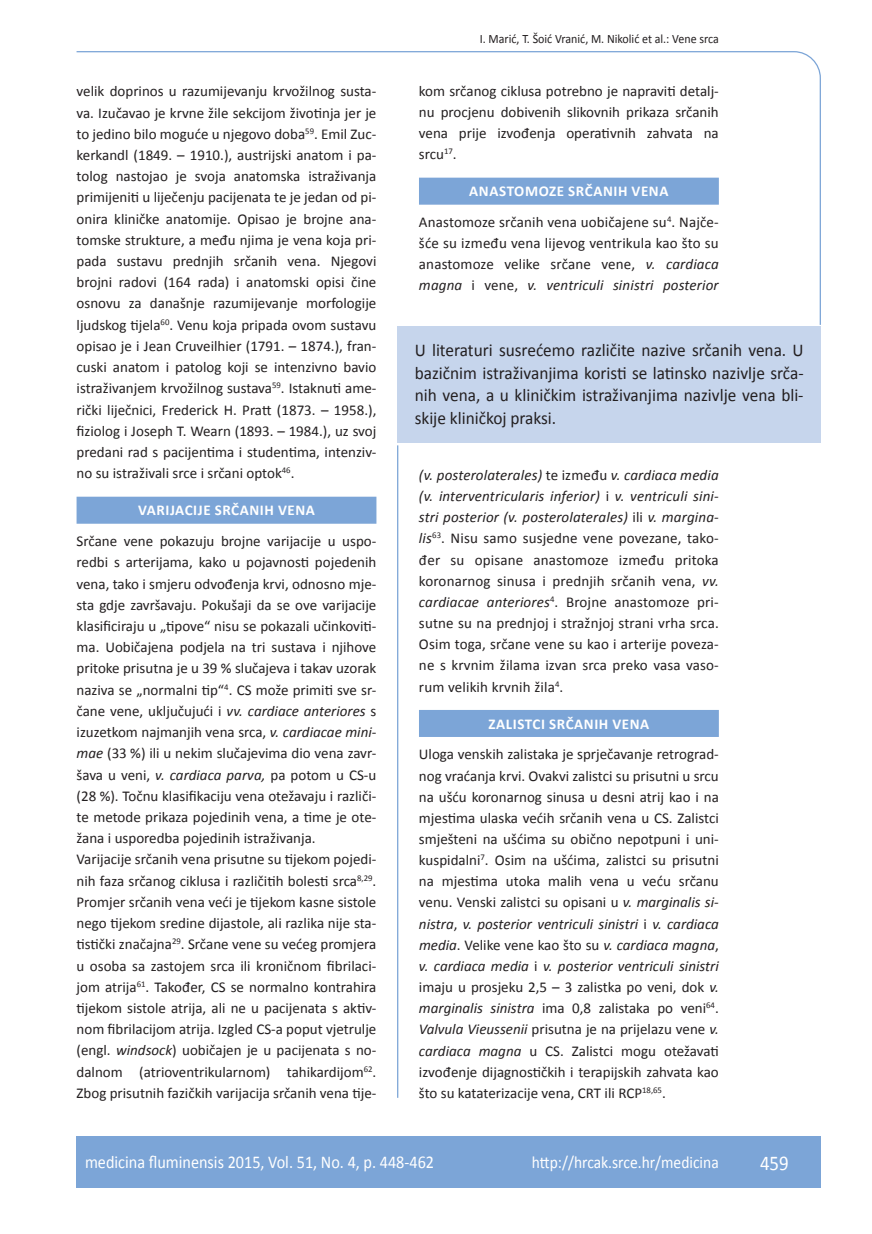
<style>
.page{position:relative;width:872px;height:1234px;background:#fff}
.page>*{position:absolute;margin:0;border:0;box-sizing:border-box;transform-origin:0 0}
.t1{font:21px "Calibri";color:#fff;scale:.9 1}
.t2{font:18px/22.5px "Calibri";color:#231f20;text-align:justify;scale:.96 1}
.t3{font:18px "Calibri";color:#fff;scale:.9 1}
.t4{font:17.25px "Calibri";color:#fff;scale:.9 1}
.t5{font:15px/21.1px "Calibri";color:#231f20;text-align:justify}
.t6{font:700 15px "Calibri";letter-spacing:.04em;color:#fff}
.t7{font:12.75px "Calibri";color:#231f20;scale:.94 1}
.s1{font-style:italic}
.s2{font-weight:700;color:#fff}
</style>
<div class="page">
<svg style="left:76px;top:51px;width:745px;height:274px"></svg>
<hr style="left:397px;top:445px;width:1px;height:652px;background:#7ca5d7">
<div style="left:77px;top:1135px;width:744px;height:51px;background:#7ca5d7"></div>
<div style="left:77px;top:496px;width:299px;height:27px;background:#7ca5d7"></div>
<div style="left:419px;top:178px;width:300px;height:27px;background:#7ca5d7"></div>
<div style="left:398px;top:325px;width:422px;height:117px;background:#c6d5ec"></div>
<div style="left:419px;top:709px;width:300px;height:27px;background:#7ca5d7"></div>
<p class="t5" style="left:77px;top:80px;width:301px">velik doprinos u razumijevanju krvožilnog susta&shy;va. Izučavao je krvne žile sekcijom životinja jer je to jedino bilo moguće u njegovo doba<sup>59</sup>. Emil Zuc&shy;kerkandl (1849. – 1910.), austrijski anatom i pa&shy;tolog nastojao je svoja anatomska istraživanja primijeniti u liječenju pacijenata te je jedan od pi&shy;onira kliničke anatomije. Opisao je brojne ana&shy;tomske strukture, a među njima je vena koja pri&shy;pada sustavu prednjih srčanih vena. Njegovi brojni radovi (164 rada) i anatomski opisi čine osnovu za današnje razumijevanje morfologije ljudskog tijela<sup>60</sup>. Venu koja pripada ovom sustavu opisao je i Jean Cruveilhier (1791. – 1874.), fran&shy;cuski anatom i patolog koji se intenzivno bavio istraživanjem krvožilnog sustava<sup>59</sup>. Istaknuti ame&shy;rički liječnici, Frederick H. Pratt (1873. – 1958.), fiziolog i Joseph T. Wearn (1893. – 1984.), uz svoj predani rad s pacijentima i studentima, intenziv&shy;no su istraživali srce i srčani optok<sup>46</sup>.</p>
<p class="t6" style="left:138px;top:501px;width:178px">VARIJACIJE SRČANIH VENA</p>
<p class="t5" style="left:77px;top:530px;width:301px;text-align:left">Srčane vene pokazuju brojne varijacije u uspo&shy;redbi s arterijama, kako u pojavnosti pojedenih vena, tako i smjeru odvođenja krvi, odnosno mje&shy;sta gdje završavaju. Pokušaji da se ove varijacije klasificiraju u „tipove“ nisu se pokazali učinkoviti&shy;ma. Uobičajena podjela na tri sustava i njihove pritoke prisutna je u 39 % slučajeva i takav uzorak naziva se „normalni tip“<sup>4</sup>. CS može primiti sve sr&shy;čane vene, uključujući i <span class="s1">vv. cardiace anteriores</span> s izuzetkom najmanjih vena srca, <span class="s1">v. cardiacae mini&shy;mae</span> (33 %) ili u nekim slučajevima dio vena zavr&shy;šava u veni, <span class="s1">v. cardiaca parva,</span> pa potom u CS-u (28 %). Točnu klasifikaciju vena otežavaju i različi&shy;te metode prikaza pojedinih vena, a time je ote&shy;žana i usporedba pojedinih istraživanja.<br>Varijacije srčanih vena prisutne su tijekom pojedi&shy;nih faza srčanog ciklusa i različitih bolesti srca<sup>8,29</sup>.<br>Promjer srčanih vena veći je tijekom kasne sistole nego tijekom sredine dijastole, ali razlika nije sta&shy;tistički značajna<sup>29</sup>. Srčane vene su većeg promjera u osoba sa zastojem srca ili kroničnom fibrilaci&shy;jom atrija<sup>61</sup>. Također, CS se normalno kontrahira tijekom sistole atrija, ali ne u pacijenata s aktiv&shy;nom fibrilacijom atrija. Izgled CS-a poput vjetrulje (engl. <span class="s1">windsock</span>) uobičajen je u pacijenata s no&shy;dalnom (atrioventrikularnom) tahikardijom<sup>62</sup>.<br>Zbog prisutnih fazičkih varijacija srčanih vena tije-</p>
<p class="t7" style="left:480px;top:30px;width:256px">I. Marić, T. Šoić Vranić, M. Nikolić et al.: Vene srca</p>
<p class="t5" style="left:419px;top:80px;width:301px">kom srčanog ciklusa potrebno je napraviti detalj&shy;nu procjenu dobivenih slikovnih prikaza srčanih vena prije izvođenja operativnih zahvata na srcu<sup>17</sup>.</p>
<p class="t5" style="left:419px;top:175px;width:301px;line-height:30.5px;text-align:center"><span class="s2">ANASTOMOZE SRČANIH VENA<br></span>Anastomoze srčanih vena uobičajene su<sup>4</sup>. Najče-</p>
<p class="t5" style="left:419px;top:232px;width:301px">šće su između vena lijevog ventrikula kao što su anastomoze velike srčane vene, <span class="s1">v. cardiaca magna</span> i vene, <span class="s1">v. ventriculi sinistri posterior</span></p>
<p class="t2" style="left:415px;top:338px;width:406px">U literaturi susrećemo različite nazive srčanih vena. U bazičnim istraživanjima koristi se latinsko nazivlje srča&shy;nih vena, a u kliničkim istraživanjima nazivlje vena bli&shy;skije kliničkoj praksi.</p>
<p class="t5" style="left:419px;top:463px;width:301px"><span class="s1">(v. posterolaterales)</span> te između <span class="s1">v. cardiaca media (v. interventricularis inferior)</span> i <span class="s1">v. ventriculi sini&shy;stri posterior (v. posterolaterales)</span> ili <span class="s1">v. margina&shy;lis</span><sup>63</sup>. Nisu samo susjedne vene povezane, tako&shy;đer su opisane anastomoze između pritoka koronarnog sinusa i prednjih srčanih vena, <span class="s1">vv. cardiacae anteriores</span><sup>4</sup>. Brojne anastomoze pri&shy;sutne su na prednjoj i stražnjoj strani vrha srca.<br>Osim toga, srčane vene su kao i arterije poveza&shy;ne s krvnim žilama izvan srca preko vasa vaso&shy;rum velikih krvnih žila<sup>4</sup>.</p>
<p class="t6" style="left:488px;top:714px;width:162px">ZALISTCI SRČANIH VENA</p>
<p class="t5" style="left:419px;top:743px;width:301px">Uloga venskih zalistaka je sprječavanje retrograd&shy;nog vraćanja krvi. Ovakvi zalistci su prisutni u srcu na ušću koronarnog sinusa u desni atrij kao i na mjestima ulaska većih srčanih vena u CS. Zalistci smješteni na ušćima su obično nepotpuni i uni&shy;kuspidalni<sup>7</sup>. Osim na ušćima, zalistci su prisutni na mjestima utoka malih vena u veću srčanu venu. Venski zalistci su opisani u <span class="s1">v. marginalis si&shy;nistra</span>, <span class="s1">v. posterior ventriculi sinistri</span> i <span class="s1">v. cardiaca media</span>. Velike vene kao što su <span class="s1">v. cardiaca magna</span>, <span class="s1">v. cardiaca media</span> i <span class="s1">v. posterior ventriculi sinistri </span>imaju u prosjeku 2,5 – 3 zalistka po veni, dok <span class="s1">v. marginalis sinistra</span> ima 0,8 zalistaka po veni<sup>64</sup>.<br><span class="s1">Valvula Vieussenii</span> prisutna je na prijelazu vene <span class="s1">v. cardiaca magna</span> u CS. Zalistci mogu otežavati izvođenje dijagnostičkih i terapijskih zahvata kao što su kataterizacije vena, CRT ili RCP<sup>18,65</sup>.</p>
<p class="t3" style="left:85px;top:1150px;width:389px">medicina fluminensis 2015, Vol. 51, No. 4, p. 448-462</p>
<p class="t4" style="left:532px;top:1151px;width:209px">http://hrcak.srce.hr/medicina</p>
<h1 class="t1" style="left:760px;top:1149px;width:33px">459</h1>
</div>
